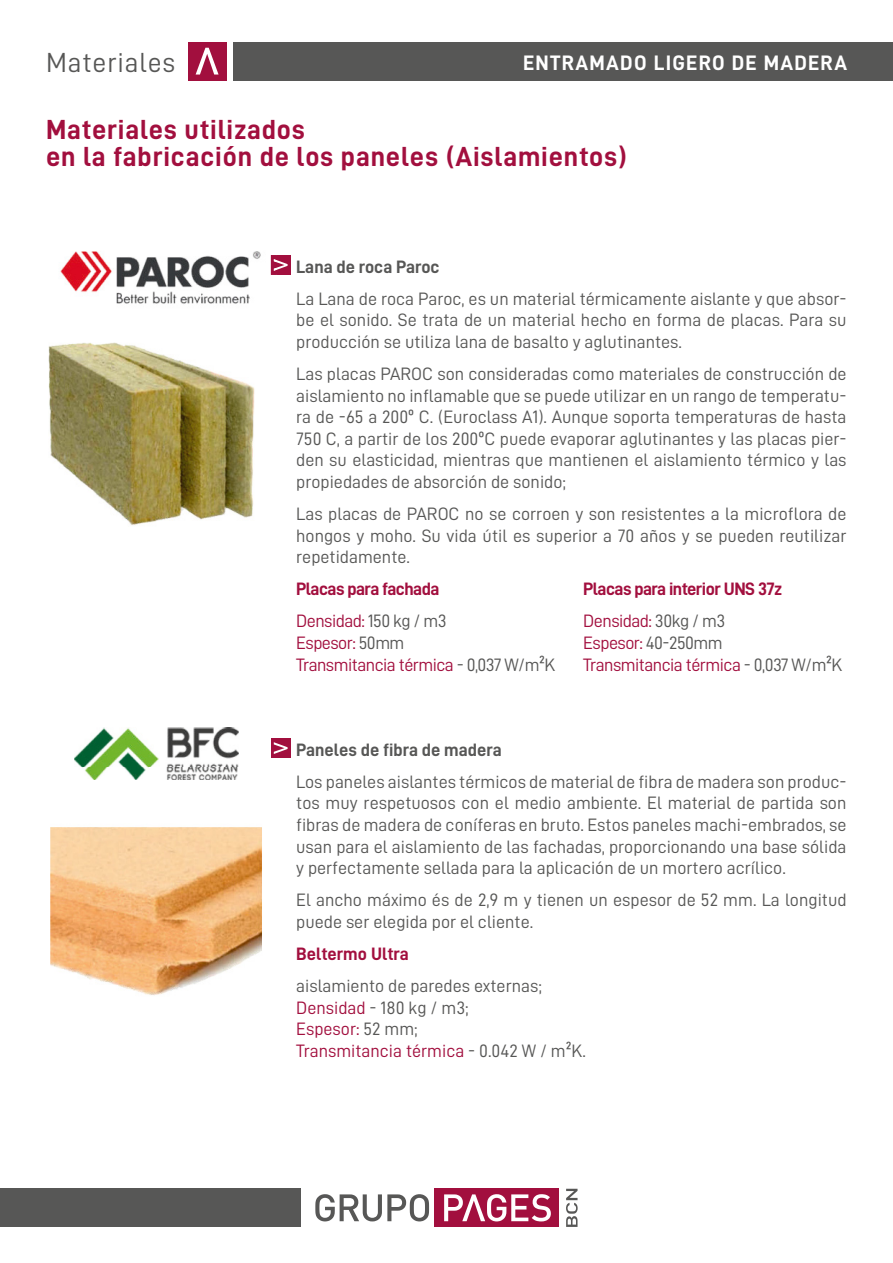
<style>
.page{position:relative;width:893px;height:1263px;background:#fff}
.page>*{position:absolute;margin:0;border:0;box-sizing:border-box;transform-origin:0 0}
.t1{font:27.75px/27px "D DIN Bold";letter-spacing:.03em;color:#a20f3e}
.t2{font:27.75px "D DIN";letter-spacing:.03em;color:#575756}
.t3{font:21px "D DIN Bold";letter-spacing:.06em;color:#fff}
.t4{font:18px/21.6px "D DIN";color:#575756;text-align:justify}
.t5{font:18px "D DIN";letter-spacing:-.03em;color:#a20f3e}
.t6{font:18px "D DIN Bold";letter-spacing:-.03em;color:#a20f3e}
.t7{font:18px "D DIN Bold";color:#575756}
.t8{font:18px "D DIN Bold";color:#a20f3e}
.s1{color:#575756}
.s2{color:#a20f3e}
</style>
<div class="page">
<div style="left:188px;top:42px;width:38px;height:38px;background:#a20f3e"></div>
<svg style="left:196px;top:48px;width:23px;height:27px"></svg>
<div style="left:271px;top:255px;width:20px;height:20px;background:#a20f3e"></div>
<div style="left:234px;top:42px;width:659px;height:38px;background:#575756"></div>
<div style="left:434px;top:1189px;width:125px;height:38px;background:#a20f3e"></div>
<svg style="left:315px;top:1194px;width:114px;height:27px"></svg>
<svg style="left:444px;top:1194px;width:107px;height:27px"></svg>
<svg style="left:566px;top:1189px;width:12px;height:38px"></svg>
<div style="left:0;top:1189px;width:301px;height:38px;background:#575756"></div>
<div style="left:271px;top:738px;width:20px;height:20px;background:#a20f3e"></div>
<svg style="left:274px;top:742px;width:14px;height:12px"></svg>
<img style="left:74px;top:728px;width:164px;height:39px">
<img style="left:50px;top:767px;width:212px;height:229px">
<img style="left:48px;top:251px;width:223px;height:274px">
<svg style="left:274px;top:259px;width:14px;height:12px"></svg>
<h1 class="t2" style="left:46px;top:52px;width:131px">Materiales</h1>
<p class="t3" style="left:523px;top:55px;width:326px">ENTRAMADO LIGERO DE MADERA</p>
<h1 class="t1" style="left:46px;top:119px;width:582px">Materiales utilizados<br>en la fabricación de los paneles (Aislamientos)</h1>
<p class="t7" style="left:296px;top:260px;width:145px">Lana de roca Paroc</p>
<p class="t4" style="left:296px;top:289px;width:552px">La Lana de roca Paroc, es un material térmicamente aislante y que absor&shy;be el sonido. Se trata de un material hecho en forma de placas. Para su producción se utiliza lana de basalto y aglutinantes.</p>
<p class="t4" style="left:296px;top:364px;width:552px">Las placas PAROC son consideradas como materiales de construcción de aislamiento no inflamable que se puede utilizar en un rango de temperatu&shy;ra de -65 a 200º C. (Euroclass A1). Aunque soporta temperaturas de hasta 750 C, a partir de los 200ºC puede evaporar aglutinantes y las placas pier&shy;den su elasticidad, mientras que mantienen el aislamiento térmico y las propiedades de absorción de sonido;</p>
<p class="t4" style="left:296px;top:504px;width:552px">Las placas de PAROC no se corroen y son resistentes a la microflora de hongos y moho. Su vida útil es superior a 70 años y se pueden reutilizar repetidamente.</p>
<p class="t6" style="left:296px;top:583px;width:145px">Placas para fachada</p>
<p class="t6" style="left:583px;top:583px;width:201px">Placas para interior UNS 37z</p>
<p class="t5" style="left:296px;top:615px;width:152px">Densidad: <span class="s1">150 kg / m3</span></p>
<p class="t5" style="left:583px;top:615px;width:144px">Densidad: <span class="s1">30kg / m3</span></p>
<p class="t5" style="left:296px;top:637px;width:110px">Espesor: <span class="s1">50mm</span></p>
<p class="t5" style="left:583px;top:637px;width:141px">Espesor: <span class="s1">40-250mm</span></p>
<p class="t5" style="left:296px;top:658px;width:260px">Transmitancia térmica <span class="s1">- 0,037 W/m²K</span></p>
<p class="t5" style="left:583px;top:658px;width:260px">Transmitancia térmica <span class="s1">- 0,037 W/m²K</span></p>
<p class="t7" style="left:296px;top:743px;width:207px">Paneles de fibra de madera</p>
<p class="t4" style="left:296px;top:772px;width:552px">Los paneles aislantes térmicos de material de fibra de madera son produc&shy;tos muy respetuosos con el medio ambiente. El material de partida son fibras de madera de coníferas en bruto. Estos paneles machi-embrados, se usan para el aislamiento de las fachadas, proporcionando una base sólida y perfectamente sellada para la aplicación de un mortero acrílico.</p>
<p class="t4" style="left:296px;top:891px;width:552px">El ancho máximo és de 2,9 m y tienen un espesor de 52 mm. La longitud puede ser elegida por el cliente.</p>
<p class="t8" style="left:296px;top:947px;width:114px">Beltermo Ultra</p>
<p class="t4" style="left:296px;top:976px;width:291px;text-align:left">aislamiento de paredes externas;<br><span class="s2">Densidad</span> - 180 kg / m3;<br><span class="s2">Espesor:</span> 52 mm;<br><span class="s2">Transmitancia térmica</span> - 0.042 W / m²K.</p>
</div>
